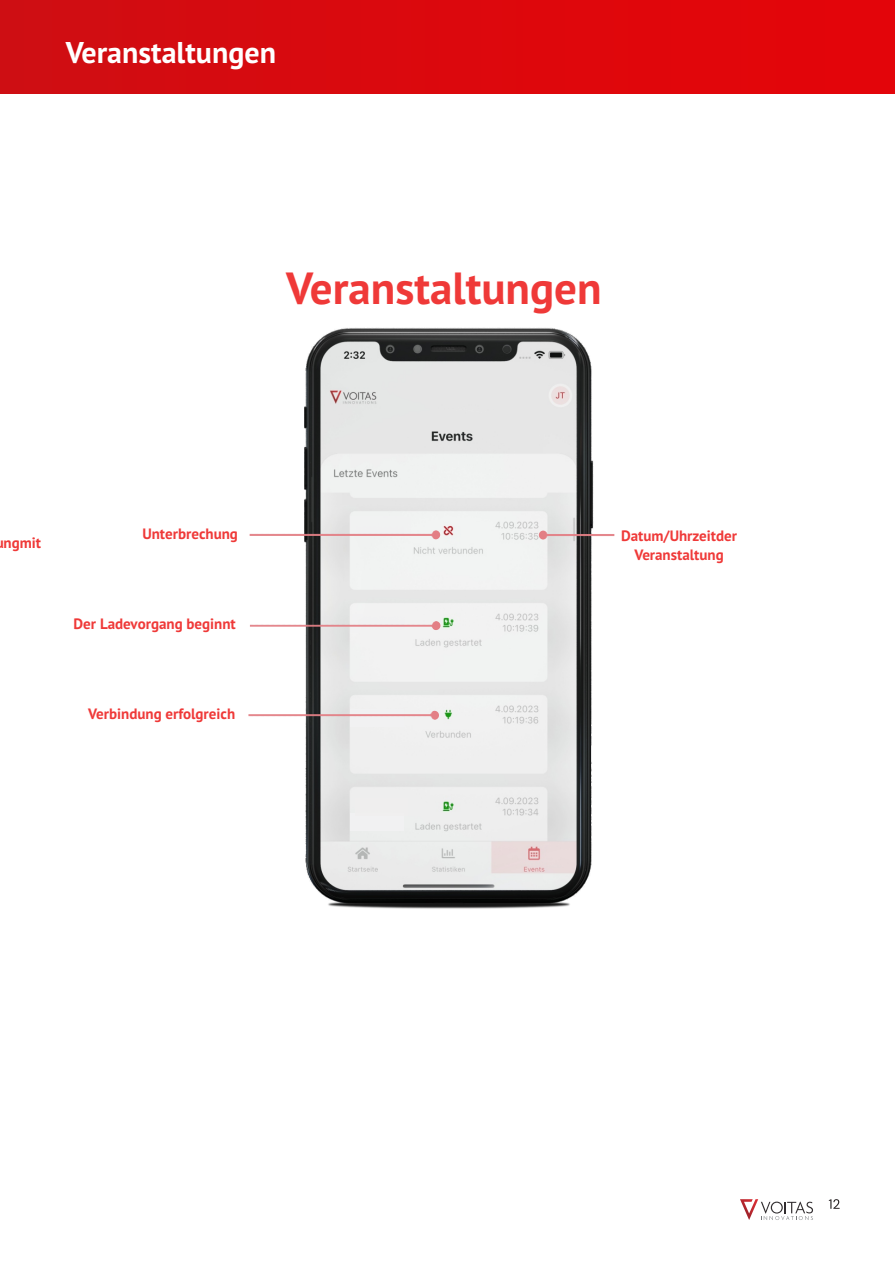
<style>
.page{position:relative;width:895px;height:1263px;background:#fff}
.page>*{position:absolute;margin:0;border:0;box-sizing:border-box;transform-origin:0 0}
.t1{font:700 45px "PT Sans";color:#ef3938}
.t2{font:700 30px "PT Sans";color:#fff}
.t3{font:700 15px/19.4px "PT Sans";color:#ef3938;text-align:center}
</style>
<div class="page">
<svg style="left:740px;top:1199px;width:73px;height:21px"></svg>
<div style="left:0;top:0;width:895px;height:94px;background:#dc080d"></div>
<svg style="left:829px;top:1199px;width:10px;height:10px"></svg>
<img style="left:305px;top:328px;width:288px;height:581px">
<img style="left:351px;top:517px;width:52px;height:13px">
<img style="left:354px;top:518px;width:57px;height:12px">
<img style="left:351px;top:615px;width:52px;height:17px">
<img style="left:351px;top:709px;width:52px;height:17px">
<img style="left:351px;top:814px;width:52px;height:17px">
<img style="left:355px;top:798px;width:53px;height:17px">
<img style="left:250px;top:530px;width:186px;height:9px">
<img style="left:250px;top:621px;width:186px;height:9px">
<img style="left:248px;top:711px;width:186px;height:9px">
<img style="left:543px;top:530px;width:71px;height:9px">
<h2 class="t2" style="left:66px;top:40px;width:212px">Veranstaltungen</h2>
<h1 class="t1" style="left:286px;top:270px;width:317px">Veranstaltungen</h1>
<p class="t3" style="left:4px;top:534px;width:39px">ngmit</p>
<p class="t3" style="left:142px;top:526px;width:97px">Unterbrechung</p>
<p class="t3" style="left:74px;top:615px;width:164px">Der Ladevorgang beginnt</p>
<p class="t3" style="left:88px;top:706px;width:148px">Verbindung erfolgreich</p>
<p class="t3" style="left:621px;top:527px;width:118px">Datum/Uhrzeitder<br>Veranstaltung</p>
</div>
